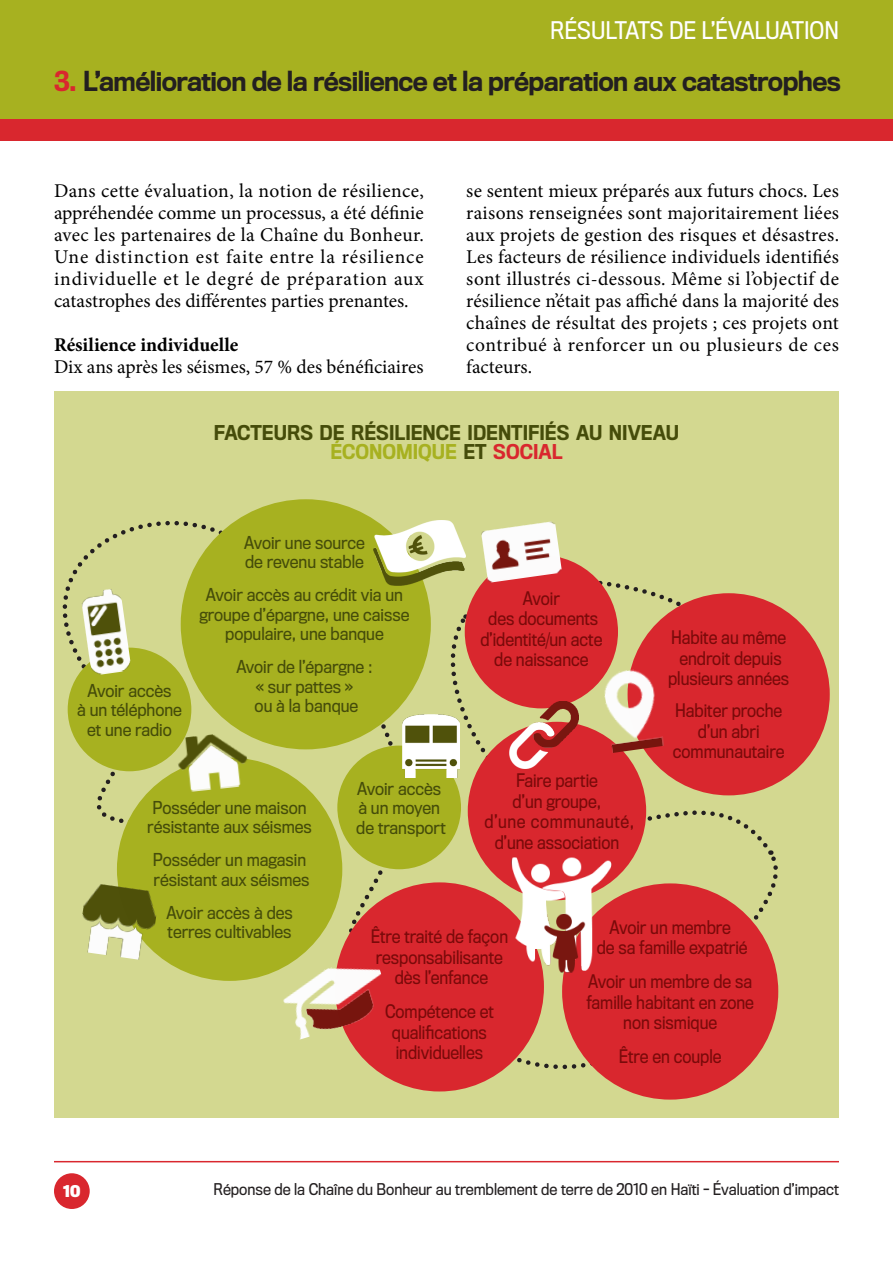
<style>
.page{position:relative;width:893px;height:1263px;background:#fff}
.page>*{position:absolute;margin:0;border:0;box-sizing:border-box;transform-origin:0 0}
.t1{font:500 25.5px "Titling Gothic FB Narrow";letter-spacing:-.02em;color:#231f20}
.t2{font:22.5px "Titling Gothic FB Narrow";color:#fff}
.t3{font:19.5px/22px "Minion Pro";color:#000;text-align:justify}
.t4{font:700 19.5px "Minion Pro";color:#000}
.t5{font:500 18.9px/19.5px "Titling Gothic FB Narrow";color:#454c0a;text-align:center}
.t6{font:17.4px/20.5px "Titling Gothic FB Narrow";color:#7a0a0a;text-align:center;scale:.95 1}
.t7{font:16.5px/19.5px "Titling Gothic FB Narrow";color:#454c0a;text-align:center}
.t8{font:15px "Titling Gothic FB Narrow";color:#231f20}
.t9{font:700 15px "Titling Gothic FB Narrow";color:#fff}
.s1{color:#d9272e}
.s2{color:#a7b120}
</style>
<div class="page">
<div style="left:0;top:0;width:893px;height:119px;background:#a7b120"></div>
<div style="left:54px;top:391px;width:785px;height:726px;background:#d3d890"></div>
<svg style="left:104px;top:517px;width:137px;height:24px"></svg>
<svg style="left:62px;top:541px;width:723px;height:559px"></svg>
<div style="left:181px;top:499px;width:250px;height:250px;background:#a7b120;border-radius:50%"></div>
<div style="left:117px;top:758px;width:225px;height:223px;background:#a7b120;border-radius:50%"></div>
<div style="left:337px;top:745px;width:124px;height:124px;background:#a7b120;border-radius:50%"></div>
<div style="left:68px;top:648px;width:123px;height:123px;background:#a7b120;border-radius:50%"></div>
<div style="left:562px;top:883px;width:216px;height:216px;background:#d9272e;border-radius:50%"></div>
<div style="left:468px;top:722px;width:178px;height:178px;background:#d9272e;border-radius:50%"></div>
<div style="left:465px;top:555px;width:153px;height:153px;background:#d9272e;border-radius:50%"></div>
<div style="left:335px;top:882px;width:209px;height:209px;background:#d9272e;border-radius:50%"></div>
<div style="left:628px;top:593px;width:202px;height:202px;background:#d9272e;border-radius:50%"></div>
<img style="left:403px;top:714px;width:56px;height:64px">
<img style="left:509px;top:701px;width:70px;height:67px">
<img style="left:481px;top:521px;width:81px;height:62px">
<img style="left:77px;top:882px;width:83px;height:79px">
<img style="left:80px;top:588px;width:52px;height:87px">
<img style="left:373px;top:521px;width:92px;height:64px">
<img style="left:277px;top:954px;width:104px;height:87px">
<img style="left:601px;top:667px;width:63px;height:86px">
<img style="left:175px;top:731px;width:76px;height:61px">
<img style="left:511px;top:857px;width:117px;height:116px">
<div style="left:0;top:119px;width:893px;height:21px;background:#d9272e"></div>
<hr style="left:54px;top:1161px;width:785px;height:1px;background:#d9272e">
<div style="left:54px;top:1173px;width:36px;height:36px;background:#d9272e;border-radius:50%"></div>
<p class="t2" style="left:550px;top:18px;width:290px">RÉSULTATS DE L’ÉVALUATION</p>
<p class="t1" style="left:54px;top:67px;width:788px"><span class="s1">3.</span> L’amélioration de la résilience et la préparation aux catastrophes</p>
<p class="t3" style="left:54px;top:180px;width:371px">Dans cette évaluation, la notion de résilience, appréhendée comme un processus, a été définie avec les partenaires de la Chaîne du Bonheur.<br>Une distinction est faite entre la résilience individuelle et le degré de préparation aux catastrophes des différentes parties prenantes.</p>
<p class="t4" style="left:54px;top:331px;width:186px">Résilience individuelle</p>
<p class="t3" style="left:54px;top:356px;width:371px">Dix ans après les séismes, 57 % des bénéficiaires</p>
<p class="t3" style="left:466px;top:180px;width:374px">se sentent mieux préparés aux futurs chocs. Les raisons renseignées sont majoritairement liées aux projets de gestion des risques et désastres.<br>Les facteurs de résilience individuels identifiés sont illustrés ci-dessous. Même si l’objectif de résilience n’était pas affiché dans la majorité des chaînes de résultat des projets ; ces projets ont contribué à renforcer un ou plusieurs de ces facteurs.</p>
<p class="t5" style="left:214px;top:423px;width:466px">FACTEURS DE RÉSILIENCE IDENTIFIÉS AU NIVEAU<br><span class="s2">ÉCONOMIQUE</span> ET <span class="s1">SOCIAL</span></p>
<p class="t7" style="left:88px;top:681px;width:85px">Avoir accès</p>
<p class="t7" style="left:77px;top:700px;width:106px">à un téléphone</p>
<p class="t7" style="left:87px;top:720px;width:86px">et une radio</p>
<p class="t7" style="left:244px;top:533px;width:122px">Avoir une source</p>
<p class="t7" style="left:245px;top:553px;width:120px">de revenu stable</p>
<p class="t7" style="left:199px;top:586px;width:212px">Avoir accès au crédit via un groupe d’épargne, une caisse populaire, une banque</p>
<p class="t7" style="left:236px;top:658px;width:138px">Avoir de l’épargne :</p>
<p class="t7" style="left:255px;top:677px;width:100px">« sur pattes »</p>
<p class="t7" style="left:255px;top:697px;width:105px">ou à la banque</p>
<p class="t6" style="left:523px;top:588px;width:40px">Avoir</p>
<p class="t6" style="left:480px;top:609px;width:130px">des documents d’identité/un acte</p>
<p class="t6" style="left:494px;top:650px;width:101px">de naissance</p>
<p class="t6" style="left:671px;top:627px;width:123px">Habite au même</p>
<p class="t6" style="left:679px;top:648px;width:109px">endroit depuis</p>
<p class="t6" style="left:668px;top:668px;width:129px">plusieurs années</p>
<p class="t6" style="left:675px;top:701px;width:114px">Habiter proche</p>
<p class="t6" style="left:698px;top:721px;width:66px">d’un abri</p>
<p class="t6" style="left:673px;top:742px;width:119px">communautaire</p>
<p class="t7" style="left:147px;top:798px;width:166px">Posséder une maison résistante aux séismes</p>
<p class="t7" style="left:153px;top:850px;width:155px">Posséder un magasin</p>
<p class="t7" style="left:154px;top:870px;width:158px">résistant aux séismes</p>
<p class="t7" style="left:166px;top:903px;width:128px">Avoir accès à des</p>
<p class="t7" style="left:168px;top:922px;width:126px">terres cultivables</p>
<p class="t7" style="left:357px;top:779px;width:85px">Avoir accès</p>
<p class="t7" style="left:358px;top:798px;width:83px">à un moyen</p>
<p class="t7" style="left:356px;top:818px;width:91px">de transport</p>
<p class="t6" style="left:516px;top:771px;width:88px">Faire partie</p>
<p class="t6" style="left:513px;top:791px;width:95px">d’un groupe,</p>
<p class="t6" style="left:484px;top:812px;width:159px">d’une communauté, d’une association</p>
<p class="t6" style="left:371px;top:927px;width:146px">Être traité de façon responsabilisante dès l’enfance</p>
<p class="t6" style="left:385px;top:1002px;width:116px">Compétence et qualifications</p>
<p class="t6" style="left:396px;top:1043px;width:93px">individuelles</p>
<p class="t6" style="left:597px;top:917px;width:160px">Avoir un membre<br>de sa famille expatrié</p>
<p class="t6" style="left:586px;top:972px;width:178px">Avoir un membre de sa famille habitant en zone non sismique</p>
<p class="t6" style="left:619px;top:1046px;width:110px">Être en couple</p>
<p class="t9" style="left:63px;top:1183px;width:19px">10</p>
<p class="t8" style="left:213px;top:1180px;width:627px">Réponse de la Chaîne du Bonheur au tremblement de terre de 2010 en Haïti - Évaluation d’impact</p>
</div>
